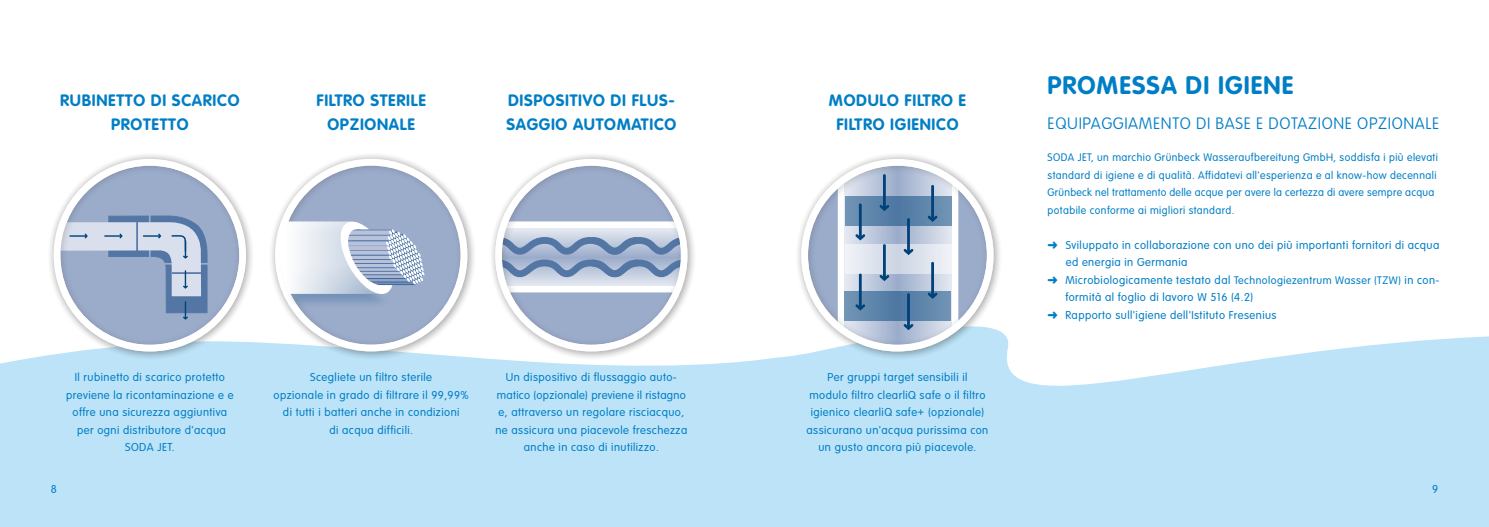
<style>
.page{position:relative;width:1489px;height:527px;background:#fff}
.page>*{position:absolute;margin:0;border:0;box-sizing:border-box;transform-origin:0 0}
.t1{font:700 25px "VAG Rounded";letter-spacing:.04em;color:#007ec5}
.t2{font:700 16.25px/23.8px "VAG Rounded";letter-spacing:.04em;color:#007ec5;text-align:center}
.t3{font:100 16.25px "VAG Rounded";letter-spacing:.04em;color:#007ec5}
.t4{font:300 11.25px/17.5px "VAG Rounded";letter-spacing:.04em;color:#007ec5;text-align:center}
.t5{font:300 10.75px/17.5px "VAG Rounded";letter-spacing:.04em;color:#007ec5}
.s1{font-size:10.75px}
</style>
<div class="page">
<svg style="left:0;top:333px;width:1488px;height:193px;background:#c0e5f8"></svg>
<div style="left:47px;top:152px;width:208px;height:208px;background:#231f20;opacity:.25"></div>
<div style="left:54px;top:159px;width:192px;height:192px;border:7px solid #fff;border-radius:50%"></div>
<div style="left:268px;top:152px;width:208px;height:208px;background:#231f20;opacity:.25"></div>
<div style="left:275px;top:159px;width:192px;height:192px;border:7px solid #fff;border-radius:50%"></div>
<div style="left:279px;top:221px;width:114px;height:87px;background:#004279;opacity:.25"></div>
<svg style="left:279px;top:217px;width:145px;height:81px"></svg>
<div style="left:488px;top:152px;width:208px;height:208px;background:#231f20;opacity:.25"></div>
<div style="left:495px;top:159px;width:192px;height:192px;border:7px solid #fff;border-radius:50%"></div>
<div style="left:794px;top:152px;width:208px;height:208px;background:#231f20;opacity:.25"></div>
<div style="left:801px;top:159px;width:192px;height:192px;border:7px solid #fff;border-radius:50%"></div>
<svg style="left:837px;top:162px;width:121px;height:186px"></svg>
<h2 class="t2" style="left:60px;top:89px;width:181px">RUBINETTO DI SCARICO<br>PROTETTO</h2>
<h2 class="t2" style="left:316px;top:89px;width:111px">FILTRO STERILE<br>OPZIONALE</h2>
<h2 class="t2" style="left:506px;top:89px;width:171px;text-align:left">DISPOSITIVO DI FLUS-<br>SAGGIO AUTOMATICO</h2>
<p class="t4" style="left:66px;top:368px;width:169px">Il rubinetto di scarico protetto previene la ricontaminazione e e offre una sicurezza aggiuntiva per ogni distributore d'acqua<br>SODA JET.</p>
<p class="t4" style="left:273px;top:368px;width:197px">Scegliete un filtro sterile<br>opzionale in grado di filtrare il 99,99% di tutti i batteri anche in condizioni<br>di acqua difficili.</p>
<p class="t4" style="left:495px;top:368px;width:193px">Un dispositivo di flussaggio auto&shy;matico (opzionale) previene il ristagno e, attraverso un regolare risciacquo, ne assicura una piacevole freschezza anche in caso di inutilizzo.</p>
<h2 class="t2" style="left:828px;top:89px;width:139px">MODULO FILTRO E<br>FILTRO IGIENICO</h2>
<p class="t4" style="left:806px;top:368px;width:183px">Per gruppi target sensibili il<br>modulo filtro clearliQ safe o il filtro igienico clearliQ safe+ (opzionale) assicurano un'acqua purissima con un gusto ancora più piacevole.</p>
<h1 class="t1" style="left:1047px;top:71px;width:247px">PROMESSA DI IGIENE</h1>
<h2 class="t3" style="left:1047px;top:114px;width:393px">EQUIPAGGIAMENTO DI BASE E DOTAZIONE OPZIONALE</h2>
<p class="t5" style="left:1047px;top:149px;width:392px">SODA JET, un marchio Grünbeck Wasseraufbereitung GmbH, soddisfa i più elevati standard di igiene e di qualità. Affidatevi all'esperienza e al know-how decennali Grünbeck nel trattamento delle acque per avere la certezza di avere sempre acqua potabile conforme ai migliori standard.</p>
<p class="t4" style="left:1047px;top:236px;width:393px">➜ Sviluppato in collaborazione con uno dei più importanti fornitori di acqua</p>
<p class="t4" style="left:1065px;top:254px;width:123px">ed energia in Germania</p>
<p class="t4" style="left:1047px;top:271px;width:393px">➜ Microbiologicamente testato dal <span class="s1">Technologiezentrum Wasser (TZW)</span> in con-</p>
<p class="t4" style="left:1065px;top:289px;width:189px">formità al foglio di lavoro W 516 (4.2)</p>
<p class="t4" style="left:1047px;top:306px;width:230px">➜ Rapporto sull'igiene dell'Istituto Fresenius</p>
<p class="t4" style="left:51px;top:480px;width:8px">8</p>
<p class="t4" style="left:1431px;top:480px;width:8px">9</p>
</div>
